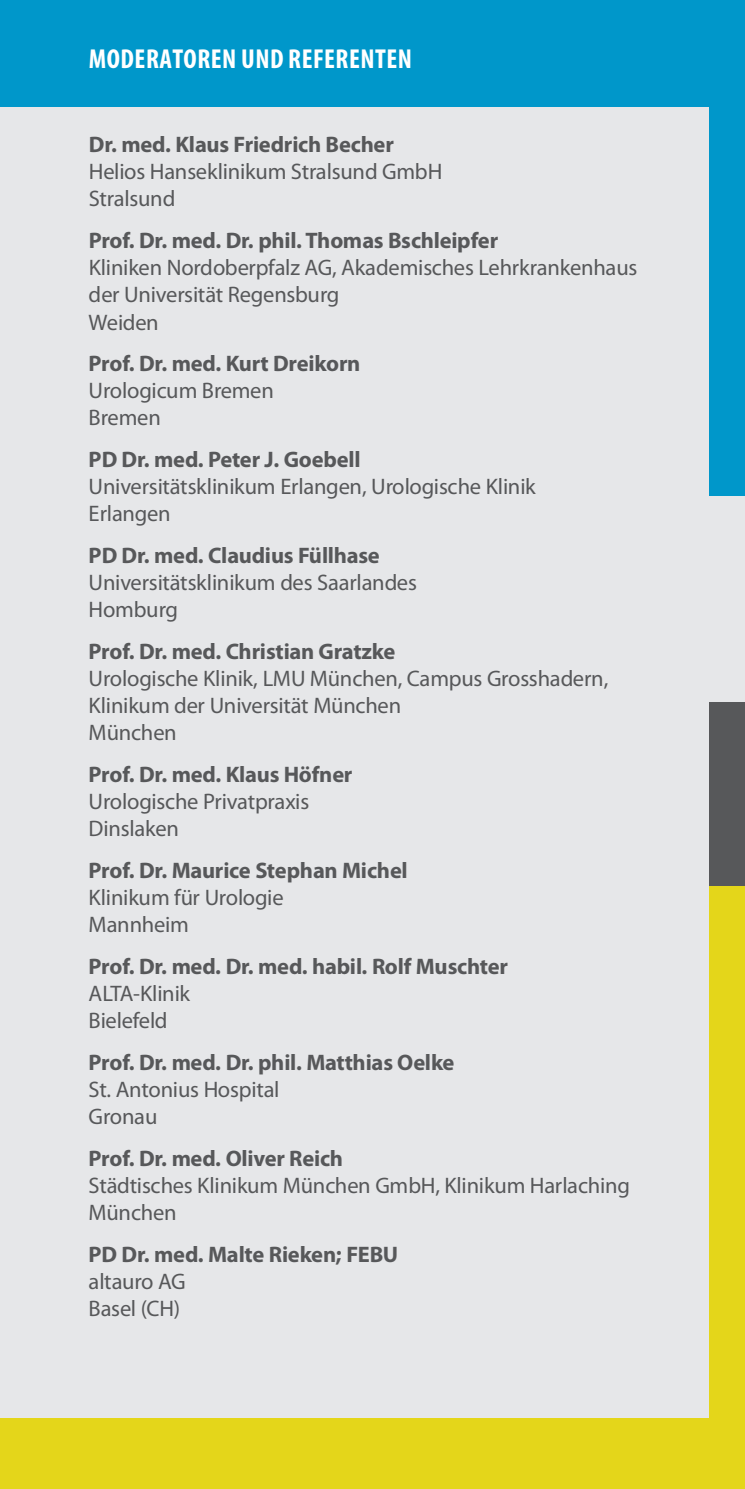
<style>
.page{position:relative;width:745px;height:1489px;background:#fff}
.page>*{position:absolute;margin:0;border:0;box-sizing:border-box;transform-origin:0 0}
.t1{font:700 condensed 27.5px "Myriad Pro";letter-spacing:.02em;color:#fff}
.t2{font:22.5px/27px "Myriad Pro";letter-spacing:-.01em;color:#57585a}
.t3{font:700 22.5px "Myriad Pro";letter-spacing:-.015em;color:#57585a}
</style>
<div class="page">
<div style="left:0;top:0;width:744px;height:1488px;background:#e6e7e9"></div>
<div style="left:709px;top:702px;width:35px;height:184px;background:#57585a"></div>
<div style="left:709px;top:0;width:35px;height:496px;background:#0097ca"></div>
<div style="left:0;top:0;width:744px;height:106px;background:#0097ca"></div>
<div style="left:0;top:1417px;width:744px;height:71px;background:#e4d61a"></div>
<div style="left:709px;top:886px;width:35px;height:602px;background:#e4d61a"></div>
<p class="t1" style="left:89px;top:47px;width:324px">MODERATOREN UND REFERENTEN</p>
<p class="t3" style="left:89px;top:135px;width:307px">Dr. med. Klaus Friedrich Becher</p>
<p class="t2" style="left:89px;top:160px;width:355px">Helios Hanseklinikum Stralsund GmbH<br>Stralsund</p>
<p class="t3" style="left:89px;top:231px;width:411px">Prof. Dr. med. Dr. phil. Thomas Bschleipfer</p>
<p class="t2" style="left:89px;top:256px;width:549px">Kliniken Nordoberpfalz AG, Akademisches Lehrkrankenhaus der Universität Regensburg<br>Weiden</p>
<p class="t3" style="left:89px;top:354px;width:273px">Prof. Dr. med. Kurt Dreikorn</p>
<p class="t2" style="left:89px;top:379px;width:187px">Urologicum Bremen<br>Bremen</p>
<p class="t3" style="left:89px;top:450px;width:273px">PD Dr. med. Peter J. Goebell</p>
<p class="t2" style="left:89px;top:475px;width:448px">Universitätsklinikum Erlangen, Urologische Klinik<br>Erlangen</p>
<p class="t3" style="left:89px;top:546px;width:292px">PD Dr. med. Claudius Füllhase</p>
<p class="t2" style="left:89px;top:571px;width:330px">Universitätsklinikum des Saarlandes<br>Homburg</p>
<p class="t3" style="left:89px;top:642px;width:308px">Prof. Dr. med. Christian Gratzke</p>
<p class="t2" style="left:88px;top:667px;width:521px">Urologische Klinik, LMU München, Campus Grosshadern,<br>Klinikum der Universität München<br>München</p>
<p class="t3" style="left:88px;top:765px;width:265px">Prof. Dr. med. Klaus Höfner</p>
<p class="t2" style="left:88px;top:790px;width:222px">Urologische Privatpraxis<br>Dinslaken</p>
<p class="t3" style="left:88px;top:861px;width:320px">Prof. Dr. Maurice Stephan Michel</p>
<p class="t2" style="left:88px;top:886px;width:197px">Klinikum für Urologie<br>Mannheim</p>
<p class="t3" style="left:88px;top:957px;width:421px">Prof. Dr. med. Dr. med. habil. Rolf Muschter</p>
<p class="t2" style="left:88px;top:982px;width:103px">ALTA-Klinik<br>Bielefeld</p>
<p class="t3" style="left:88px;top:1053px;width:367px">Prof. Dr. med. Dr. phil. Matthias Oelke</p>
<p class="t2" style="left:88px;top:1077px;width:192px">St. Antonius Hospital<br>Gronau</p>
<p class="t3" style="left:88px;top:1149px;width:256px">Prof. Dr. med. Oliver Reich</p>
<p class="t2" style="left:88px;top:1173px;width:542px">Städtisches Klinikum München GmbH, Klinikum Harlaching<br>München</p>
<p class="t3" style="left:88px;top:1244px;width:311px">PD Dr. med. Malte Rieken; FEBU</p>
<p class="t2" style="left:88px;top:1269px;width:99px">altauro AG<br>Basel (CH)</p>
</div>
